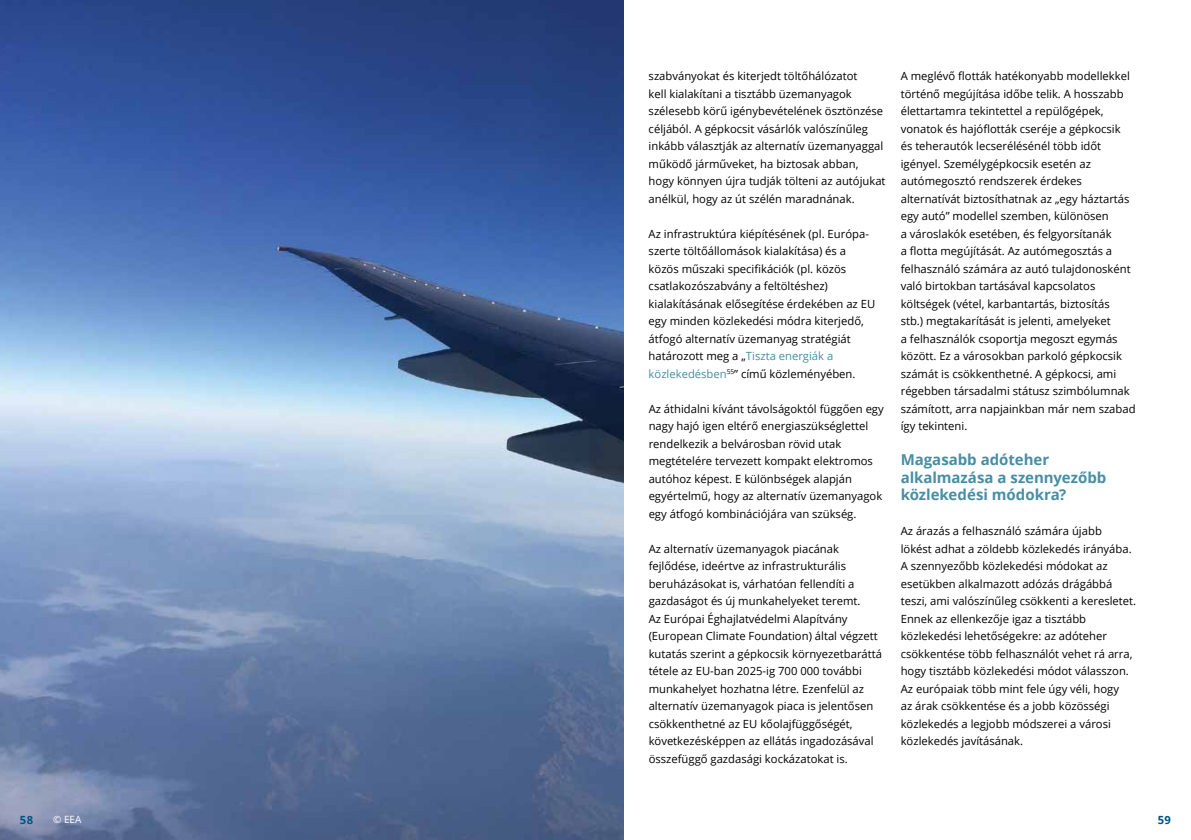
<style>
.page{position:relative;width:1191px;height:840px;background:#fff}
.page>*{position:absolute;margin:0;border:0;box-sizing:border-box;transform-origin:0 0}
.t1{font:700 15px/17.5px "Open Sans";letter-spacing:-.005em;color:#478ea5}
.t2{font:11.25px/17.5px "Open Sans";color:#000}
.t3{font:700 11.25px "Open Sans";color:#005484}
.t4{font:10px "Open Sans";color:#fff}
.s1{color:#478ea5}
</style>
<div class="page">
<img style="left:0;top:0;width:623px;height:840px">
<p class="t3" style="left:20px;top:812px;width:15px">58</p>
<p class="t2" style="left:648px;top:67px;width:238px">szabványokat és kiterjedt töltőhálózatot<br>kell kialakítani a tisztább üzemanyagok szélesebb körű igénybevételének ösztönzése céljából. A gépkocsit vásárlók valószínűleg inkább választják az alternatív üzemanyaggal működő járműveket, ha biztosak abban, hogy könnyen újra tudják tölteni az autójukat anélkül, hogy az út szélén maradnának.</p>
<p class="t2" style="left:648px;top:224px;width:228px">Az infrastruktúra kiépítésének (pl. Európa&shy;szerte töltőállomások kialakítása) és a közös műszaki specifikációk (pl. közös csatlakozószabvány a feltöltéshez) kialakításának elősegítése érdekében az EU egy minden közlekedési módra kiterjedő, átfogó alternatív üzemanyag stratégiát határozott meg a „<span class="s1">Tiszta energiák a közlekedésben</span><sup>55</sup>” című közleményében.</p>
<p class="t2" style="left:648px;top:399px;width:237px">Az áthidalni kívánt távolságoktól függően egy nagy hajó igen eltérő energiaszükséglettel rendelkezik a belvárosban rövid utak megtételére tervezett kompakt elektromos autóhoz képest. E különbségek alapján egyértelmű, hogy az alternatív üzemanyagok egy átfogó kombinációjára van szükség.</p>
<p class="t2" style="left:648px;top:539px;width:235px">Az alternatív üzemanyagok piacának fejlődése, ideértve az infrastrukturális beruházásokat is, várhatóan fellendíti a gazdaságot és új munkahelyeket teremt.<br>Az Európai Éghajlatvédelmi Alapítvány (European Climate Foundation) által végzett kutatás szerint a gépkocsik környezetbaráttá tétele az EU-ban 2025-ig 700 000 további munkahelyet hozhatna létre. Ezenfelül az alternatív üzemanyagok piaca is jelentősen csökkenthetné az EU kőolajfüggőségét, következésképpen az ellátás ingadozásával összefüggő gazdasági kockázatokat is.</p>
<p class="t2" style="left:900px;top:67px;width:236px">A meglévő flották hatékonyabb modellekkel történő megújítása időbe telik. A hosszabb élettartamra tekintettel a repülőgépek, vonatok és hajóflották cseréje a gépkocsik<br>és teherautók lecserélésénél több időt igényel. Személygépkocsik esetén az autómegosztó rendszerek érdekes alternatívát biztosíthatnak az „egy háztartás egy autó” modellel szemben, különösen<br>a városlakók esetében, és felgyorsítanák<br>a flotta megújítását. Az autómegosztás a felhasználó számára az autó tulajdonosként való birtokban tartásával kapcsolatos költségek (vétel, karbantartás, biztosítás<br>stb.) megtakarítását is jelenti, amelyeket<br>a felhasználók csoportja megoszt egymás között. Ez a városokban parkoló gépkocsik számát is csökkenthetné. A gépkocsi, ami régebben társadalmi státusz szimbólumnak számított, arra napjainkban már nem szabad így tekinteni.</p>
<h1 class="t1" style="left:900px;top:450px;width:207px">Magasabb adóteher alkalmazása a szennyezőbb közlekedési módokra?</h1>
<p class="t2" style="left:900px;top:522px;width:237px">Az árazás a felhasználó számára újabb<br>lökést adhat a zöldebb közlekedés irányába.<br>A szennyezőbb közlekedési módokat az esetükben alkalmazott adózás drágábbá teszi, ami valószínűleg csökkenti a keresletet.<br>Ennek az ellenkezője igaz a tisztább közlekedési lehetőségekre: az adóteher csökkentése több felhasználót vehet rá arra, hogy tisztább közlekedési módot válasszon.<br>Az európaiak több mint fele úgy véli, hogy<br>az árak csökkentése és a jobb közösségi közlekedés a legjobb módszerei a városi közlekedés javításának.</p>
<p class="t4" style="left:53px;top:813px;width:30px">© EEA</p>
<p class="t3" style="left:1157px;top:812px;width:15px">59</p>
</div>
